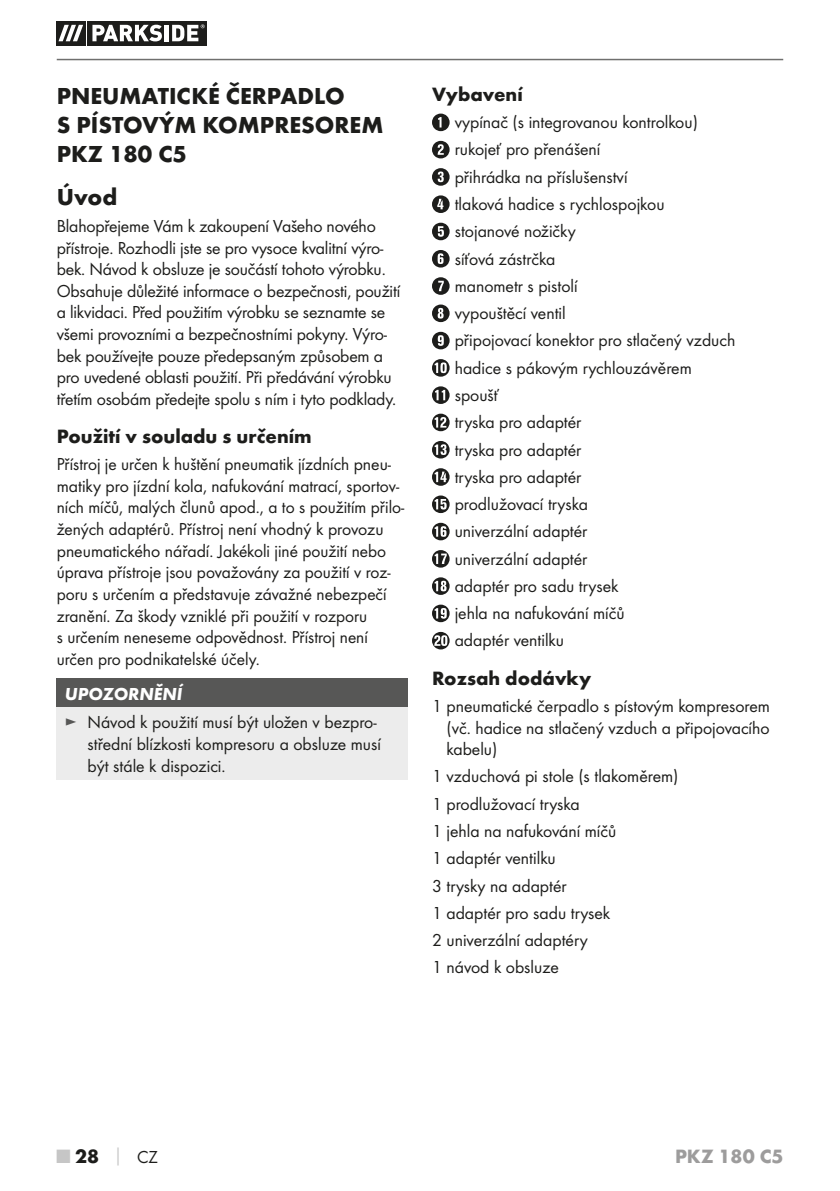
<style>
.page{position:relative;width:840px;height:1191px;background:#fff}
.page>*{position:absolute;margin:0;border:0;box-sizing:border-box;transform-origin:0 0}
.t1{font:700 24px/28.8px "Futura";color:#1d1d1b}
.t2{font:700 20px "Futura";color:#1d1d1b}
.t3{font:700 20px "Futura";color:#9d9c9c}
.t4{font:18px/27.2px "Futura Boo";color:#1d1d1b}
.t5{font:italic 700 18px "Futura";color:#fff}
.s1{color:#575756}
.s2{color:#c6c6c6}
.s3{font-size:18px;color:#c6c6c6}
.s4{font-family:"Futura Boo";font-weight:400;font-size:18px}
</style>
<div class="page">
<hr style="left:57px;top:59px;width:725px;height:1px;background:#6f6f6e">
<svg style="left:85px;top:21px;width:122px;height:24px"></svg>
<div style="left:56px;top:21px;width:29px;height:24px;background:#1d1d1b"></div>
<div style="left:87px;top:21px;width:119px;height:24px;background:#1d1d1b"></div>
<svg style="left:58px;top:25px;width:25px;height:16px"></svg>
<svg style="left:92px;top:25px;width:70px;height:16px"></svg>
<hr style="left:164px;top:25px;width:4px;height:16px;background:#fff">
<svg style="left:172px;top:24px;width:32px;height:17px"></svg>
<div style="left:57px;top:678px;width:351px;height:29px;background:#575756"></div>
<div style="left:57px;top:707px;width:351px;height:72px;background:#ececec"></div>
<svg style="left:432px;top:114px;width:17px;height:17px"></svg>
<svg style="left:432px;top:141px;width:17px;height:17px"></svg>
<svg style="left:432px;top:168px;width:17px;height:18px"></svg>
<svg style="left:432px;top:195px;width:17px;height:18px"></svg>
<svg style="left:432px;top:223px;width:17px;height:17px"></svg>
<svg style="left:432px;top:250px;width:17px;height:17px"></svg>
<svg style="left:432px;top:277px;width:17px;height:18px"></svg>
<svg style="left:432px;top:304px;width:17px;height:18px"></svg>
<svg style="left:432px;top:332px;width:17px;height:17px"></svg>
<svg style="left:432px;top:359px;width:17px;height:18px"></svg>
<svg style="left:432px;top:386px;width:17px;height:18px"></svg>
<svg style="left:432px;top:414px;width:17px;height:17px"></svg>
<svg style="left:432px;top:441px;width:17px;height:17px"></svg>
<svg style="left:432px;top:468px;width:17px;height:18px"></svg>
<svg style="left:432px;top:495px;width:17px;height:18px"></svg>
<svg style="left:432px;top:523px;width:17px;height:17px"></svg>
<svg style="left:432px;top:550px;width:17px;height:17px"></svg>
<svg style="left:432px;top:577px;width:17px;height:18px"></svg>
<svg style="left:432px;top:604px;width:17px;height:18px"></svg>
<svg style="left:432px;top:632px;width:17px;height:17px"></svg>
<h1 class="t1" style="left:57px;top:84px;width:328px">PNEUMATICKÉ ČERPADLO<br>S PÍSTOVÝM KOMPRESOREM<br>PKZ 180 C5</h1>
<h1 class="t1" style="left:57px;top:184px;width:62px">Úvod</h1>
<p class="t4" style="left:57px;top:217px;width:345px;line-height:21.6px">Blahopřejeme Vám k zakoupení Vašeho nového přístroje. Rozhodli jste se pro vysoce kvalitní výro&shy;bek. Návod k obsluze je součástí tohoto výrobku.<br>Obsahuje důležité informace o bezpečnosti, použití a likvidaci. Před použitím výrobku se seznamte se všemi provozními a bezpečnostními pokyny. Výro&shy;bek používejte pouze předepsaným způsobem a pro uvedené oblasti použití. Při předávání výrobku třetím osobám předejte spolu s ním i tyto podklady.</p>
<p class="t2" style="left:57px;top:428px;width:256px">Použití v souladu s určením</p>
<p class="t4" style="left:57px;top:455px;width:349px;line-height:21.6px">Přístroj je určen k huštění pneumatik jízdních pneu&shy;matiky pro jízdní kola, nafukování matrací, sportov&shy;ních míčů, malých člunů apod., a to s použitím přilo&shy;žených adaptérů. Přístroj není vhodný k provozu pneumatického nářadí. Jakékoli jiné použití nebo úprava přístroje jsou považovány za použití v roz&shy;poru s určením a představuje závažné nebezpečí zranění. Za škody vzniklé při použití v rozporu<br>s určením neneseme odpovědnost. Přístroj není určen pro podnikatelské účely.</p>
<p class="t5" style="left:65px;top:687px;width:119px">UPOZORNĚNÍ</p>
<p class="t4" style="left:87px;top:713px;width:295px;line-height:21.6px;text-indent:-23px"><span class="s1">►</span> Návod k použití musí být uložen v bezpro&shy;střední blízkosti kompresoru a obsluze musí být stále k dispozici.</p>
<p class="t2" style="left:432px;top:86px;width:92px">Vybavení</p>
<p class="t4" style="left:454px;top:110px;width:282px">vypínač (s integrovanou kontrolkou) rukojeť pro přenášení<br>přihrádka na příslušenství<br>tlaková hadice s rychlospojkou<br>stojanové nožičky<br>síťová zástrčka<br>manometr s pistolí<br>vypouštěcí ventil<br>připojovací konektor pro stlačený vzduch hadice s pákovým rychlouzávěrem spoušť<br>tryska pro adaptér<br>tryska pro adaptér<br>tryska pro adaptér<br>prodlužovací tryska<br>univerzální adaptér<br>univerzální adaptér<br>adaptér pro sadu trysek<br>jehla na nafukování míčů<br>adaptér ventilku</p>
<p class="t2" style="left:432px;top:670px;width:160px">Rozsah dodávky</p>
<p class="t4" style="left:446px;top:696px;width:325px;line-height:21.6px;text-align:justify;text-indent:-14px">1 pneumatické čerpadlo s pístovým kompresorem (vč. hadice na stlačený vzduch a připojovacího kabelu)</p>
<p class="t4" style="left:432px;top:764px;width:248px">1 vzduchová pi stole (s tlakoměrem)<br>1 prodlužovací tryska<br>1 jehla na nafukování míčů<br>1 adaptér ventilku<br>3 trysky na adaptér<br>1 adaptér pro sadu trysek<br>2 univerzální adaptéry<br>1 návod k obsluze</p>
<p class="t2" style="left:57px;top:1147px;width:103px"><span class="s2">■</span> 28 <span class="s3">│</span> <span class="s4">CZ</span></p>
<p class="t3" style="left:674px;top:1148px;width:110px">PKZ 180 C5</p>
</div>
